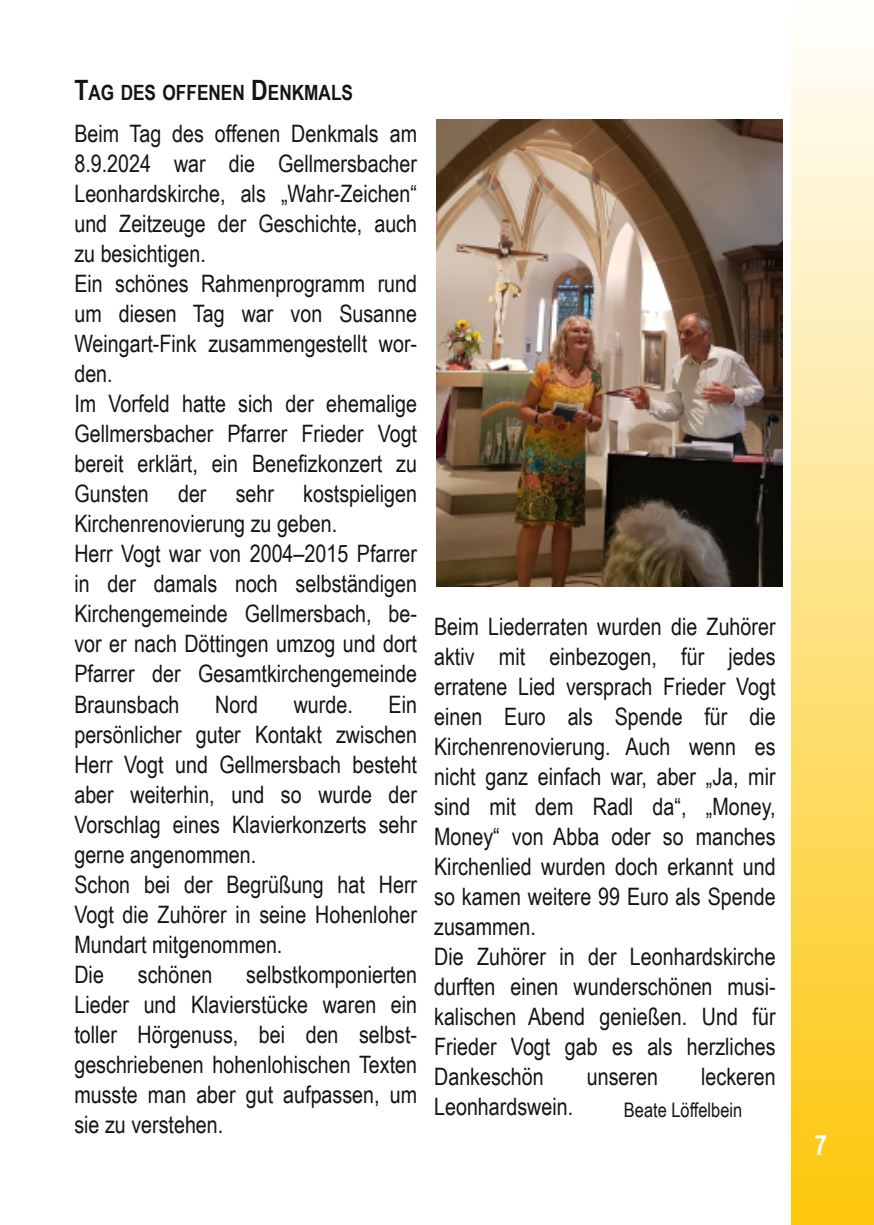
<style>
.page{position:relative;width:874px;height:1225px;background:#fff}
.page>*{position:absolute;margin:0;border:0;box-sizing:border-box;transform-origin:0 0}
.t1{font:700 28px "Arial Narrow";color:#fff}
.t2{font:24px/30px "Arial Narrow";color:#161413}
.t3{font:700 21px "Arial Narrow";color:#161413}
.t4{font:20px "Arial Narrow";color:#161413}
.s1{font-size:28px}
</style>
<div class="page">
<div style="left:791px;top:0;width:82px;height:1225px;background:linear-gradient(to bottom,#fffffe,#fdc60a)"></div>
<img style="left:436px;top:119px;width:345px;height:467px">
<p class="t3" style="left:74px;top:81px;width:280px"><span class="s1">T</span>AG DES OFFENEN <span class="s1">D</span>ENKMALS</p>
<p class="t2" style="left:74px;top:119px;width:344px">Beim Tag des offenen Denkmals am<br>8.9.2024 war die Gellmersbacher<br>Leonhardskirche, als „Wahr-Zeichen“ und Zeitzeuge der Geschichte, auch zu besichtigen.<br>Ein schönes Rahmenprogramm rund um diesen Tag war von Susanne<br>Weingart-Fink zusammengestellt wor&shy;den.<br>Im Vorfeld hatte sich der ehemalige<br>Gellmersbacher Pfarrer Frieder Vogt bereit erklärt, ein Benefizkonzert zu<br>Gunsten der sehr kostspieligen<br>Kirchenrenovierung zu geben.<br>Herr Vogt war von 2004–2015 Pfarrer in der damals noch selbständigen<br>Kirchengemeinde Gellmersbach, be&shy;vor er nach Döttingen umzog und dort<br>Pfarrer der Gesamtkirchengemeinde<br>Braunsbach</p>
<p class="t2" style="left:74px;top:689px;width:344px;text-indent:314px">Ein persönlicher guter Kontakt zwischen<br>Herr Vogt und Gellmersbach besteht aber weiterhin, und so wurde der<br>Vorschlag eines Klavierkonzerts sehr gerne angenommen.<br>Schon bei der Begrüßung hat Herr<br>Vogt die Zuhörer in seine Hohenloher<br>Mundart mitgenommen.<br>Die</p>
<p class="t2" style="left:215px;top:689px;width:44px">Nord</p>
<p class="t2" style="left:293px;top:689px;width:61px">wurde.</p>
<p class="t2" style="left:138px;top:959px;width:76px">schönen</p>
<p class="t2" style="left:74px;top:959px;width:344px;text-align:justify;text-indent:172px">selbstkomponierten Lieder und Klavierstücke waren ein toller Hörgenuss, bei den selbst&shy;geschriebenen hohenlohischen Texten musste man aber gut aufpassen, um sie zu verstehen.</p>
<p class="t2" style="left:434px;top:611px;width:343px">Beim Liederraten wurden die Zuhörer aktiv mit einbezogen, für jedes erratene Lied versprach Frieder Vogt einen Euro als Spende für die<br>Kirchenrenovierung. Auch wenn es nicht ganz einfach war, aber „Ja, mir sind mit dem Radl da“, „Money,<br>Money“ von Abba oder so manches<br>Kirchenlied wurden doch erkannt und so kamen weitere 99 Euro als Spende zusammen.<br>Die Zuhörer in der Leonhardskirche durften einen wunderschönen musi&shy;kalischen Abend genießen. Und für<br>Frieder Vogt gab es als herzliches<br>Dankeschön</p>
<p class="t2" style="left:586px;top:1061px;width:73px">unseren</p>
<p class="t2" style="left:700px;top:1061px;width:76px">leckeren</p>
<p class="t2" style="left:434px;top:1091px;width:140px">Leonhardswein.</p>
<p class="t4" style="left:623px;top:1098px;width:120px">Beate Löffelbein</p>
<p class="t1" style="left:814px;top:1128px;width:14px">7</p>
</div>
